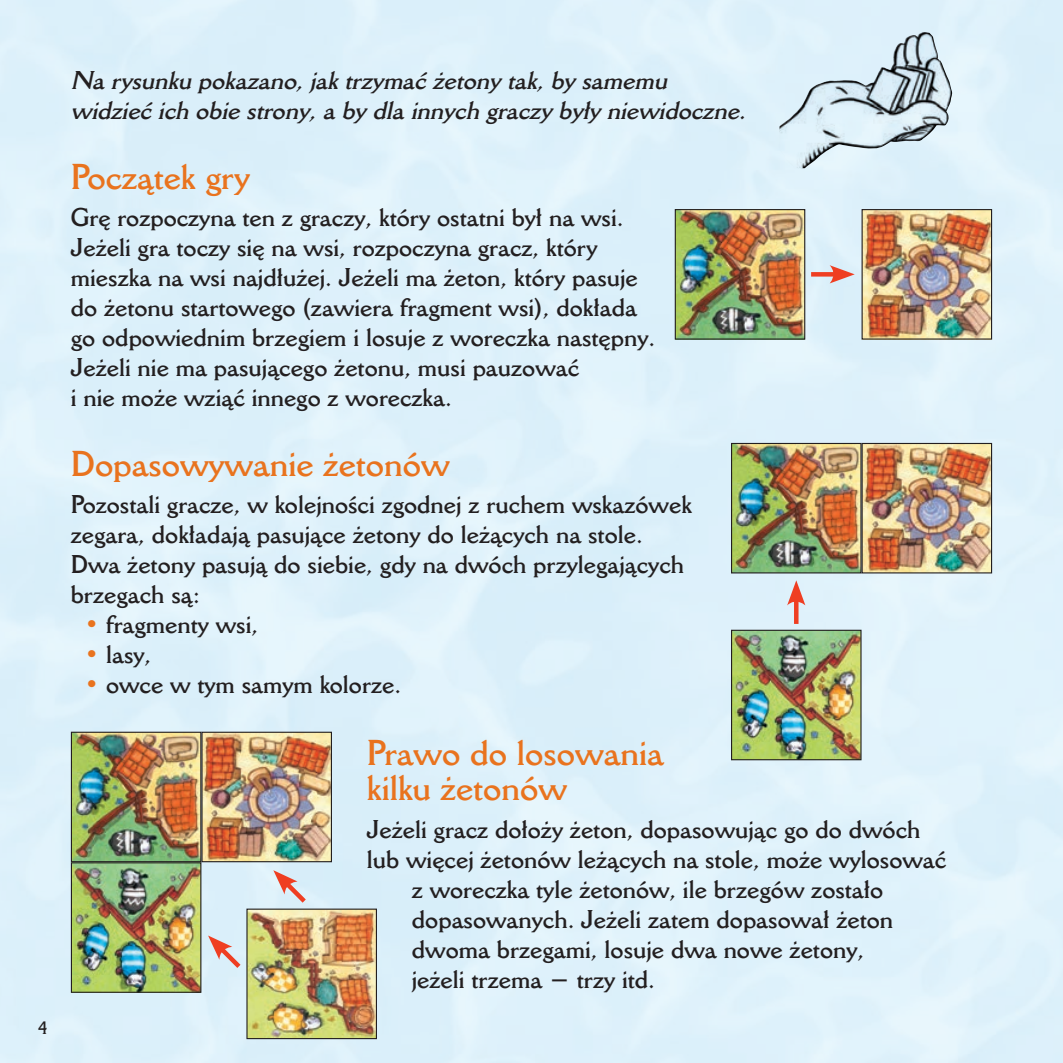
<style>
.page{position:relative;width:1063px;height:1063px;background:#fff}
.page>*{position:absolute;margin:0;border:0;box-sizing:border-box;transform-origin:0 0}
.t1{font:35px/35px "Della Robbia EU Bold";color:#e9731e}
.t2{font:25px/30px "Della Robbia EU Bold";color:#231f20}
.t3{font:italic 25px/30px "Della Robbia EU Bold";color:#231f20}
.t4{font:17.5px "Della Robbia EU Bold";color:#231f20}
.s1{color:#e9731e}
</style>
<div class="page">
<img style="left:677px;top:211px;width:126px;height:127px">
<div style="left:675px;top:209px;width:130px;height:131px;border:1px solid #231f20"></div>
<img style="left:864px;top:211px;width:126px;height:127px">
<div style="left:862px;top:209px;width:130px;height:131px;border:1px solid #231f20"></div>
<div style="left:811px;top:272px;width:27px;height:5px;background:#ef3e22"></div>
<svg style="left:830px;top:265px;width:25px;height:18px"></svg>
<img style="left:733px;top:445px;width:257px;height:126px">
<div style="left:731px;top:443px;width:131px;height:130px;border:1px solid #231f20"></div>
<div style="left:862px;top:443px;width:130px;height:130px;border:1px solid #231f20"></div>
<img style="left:733px;top:632px;width:127px;height:126px">
<div style="left:731px;top:630px;width:131px;height:130px;border:1px solid #231f20"></div>
<div style="left:794px;top:597px;width:5px;height:27px;background:#ef3e22"></div>
<svg style="left:787px;top:580px;width:18px;height:25px"></svg>
<img style="left:73px;top:734px;width:257px;height:126px">
<div style="left:71px;top:732px;width:130px;height:130px;border:1px solid #231f20"></div>
<div style="left:201px;top:732px;width:131px;height:130px;border:1px solid #231f20"></div>
<img style="left:73px;top:864px;width:126px;height:127px">
<div style="left:71px;top:862px;width:130px;height:131px;border:1px solid #231f20"></div>
<img style="left:248px;top:911px;width:127px;height:126px">
<div style="left:246px;top:909px;width:131px;height:130px;border:1px solid #231f20"></div>
<svg style="left:273px;top:870px;width:38px;height:37px"></svg>
<svg style="left:208px;top:936px;width:37px;height:37px"></svg>
<img style="left:779px;top:32px;width:173px;height:136px">
<p class="t4" style="left:38px;top:1017px;width:11px">4</p>
<p class="t3" style="left:71px;top:65px;width:683px">Narysunku pokazano,jaktrzymaćżetony tak,by samemu widziećich obie strony,aby dlainnych graczy były niewidoczne.</p>
<p class="t1" style="left:71px;top:159px;width:181px">Początek gry</p>
<p class="t2" style="left:71px;top:202px;width:586px">Grę rozpoczyna ten z graczy, który ostatni był na wsi.<br>Jeżeli gra toczy się na wsi, rozpoczyna gracz, który mieszka na wsi najdłużej. Jeżeli ma żeton, który pasuje do żetonu startowego (zawiera fragment wsi), dokłada go odpowiednim brzegiem i losuje z woreczka następny.<br>Jeżeli nie ma pasującego żetonu, musi pauzować<br>i nie może wziąć innego z woreczka.</p>
<p class="t1" style="left:71px;top:446px;width:380px">Dopasowywanie żetonów</p>
<p class="t2" style="left:71px;top:489px;width:623px">Pozostali gracze, w kolejności zgodnej z ruchem wskazówek zegara, dokładają pasujące żetony do leżących na stole.<br>Dwa żetony pasują do siebie, gdy na dwóch przylegających brzegach są:</p>
<p class="t2" style="left:85px;top:609px;width:175px"><span class="s1">•</span> fragmenty wsi,</p>
<p class="t2" style="left:85px;top:639px;width:68px"><span class="s1">•</span> lasy,</p>
<p class="t2" style="left:85px;top:669px;width:318px"><span class="s1">•</span> owce w tym samym kolorze.</p>
<p class="t1" style="left:367px;top:736px;width:298px">Prawo do losowania kilku żetonów</p>
<p class="t2" style="left:367px;top:814px;width:555px">Jeżeli gracz dołoży żeton, dopasowując go do dwóch</p>
<p class="t2" style="left:367px;top:844px;width:581px">lub więcej żetonów leżących na stole, może wylosować</p>
<p class="t2" style="left:412px;top:874px;width:473px">z woreczka tyle żetonów, ile brzegów zostało</p>
<p class="t2" style="left:412px;top:904px;width:483px">dopasowanych. Jeżeli zatem dopasował żeton</p>
<p class="t2" style="left:412px;top:934px;width:454px">dwoma brzegami, losuje dwa nowe żetony,</p>
<p class="t2" style="left:412px;top:964px;width:245px">jeżeli trzema − trzy itd.</p>
</div>
